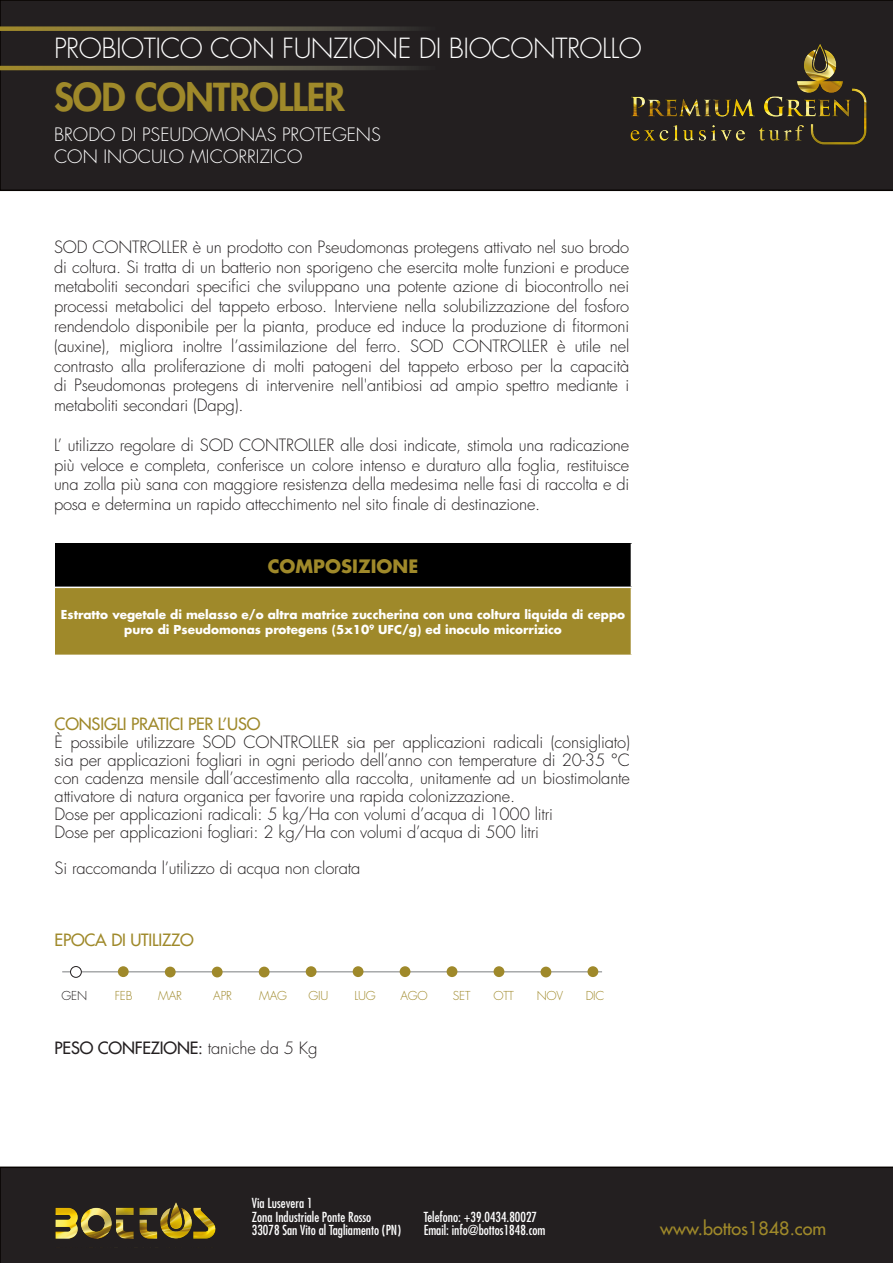
<style>
.page{position:relative;width:893px;height:1263px;background:#fff}
.page>*{position:absolute;margin:0;border:0;box-sizing:border-box;transform-origin:0 0}
.t1{font:800 37.5px "Futura Std";letter-spacing:-.02em;color:#9f892a}
.t2{font:300 27px "Futura Std";letter-spacing:-.02em;color:#fff}
.t3{font:300 18px "Futura Std";color:#fff}
.t4{font:500 18px "Futura Std";color:#9f892a}
.t5{font:700 18px "Futura Std";color:#9f892a}
.t6{font:300 16.5px/19.8px "Futura Std";letter-spacing:-.01em;color:#231f20;text-align:justify}
.t7{font:500 16.5px "Futura Std";letter-spacing:-.01em;color:#9f892a}
.t8{font:500 16.5px "Futura Std";letter-spacing:-.01em;color:#231f20}
.t9{font:condensed 13.5px "Futura Std";color:#fff}
.t10{font:700 12px "Futura Std";color:#fff}
.t11{font:300 12px "Futura Std";letter-spacing:-.02em;color:#9f892a}
.t12{font:300 12px "Futura Std";color:#231f20}
.s1{font-weight:300}
</style>
<div class="page">
<div style="left:0;top:0;width:893px;height:191px;background:#231f20"></div>
<div style="left:0;top:1166px;width:893px;height:97px;background:#231f20"></div>
<img style="left:50px;top:1170px;width:172px;height:77px">
<hr style="left:62px;top:971px;width:540px;height:1px;background:#7c7e81">
<div style="left:71px;top:966px;width:10px;height:11px;background:#fff;border-radius:50%"></div>
<div style="left:70px;top:966px;width:12px;height:12px;border:1px solid #231f20;border-radius:50%"></div>
<div style="left:118px;top:966px;width:11px;height:11px;background:#9f892a;border-radius:50%"></div>
<div style="left:165px;top:967px;width:11px;height:10px;background:#9f892a;border-radius:50%"></div>
<div style="left:212px;top:967px;width:11px;height:10px;background:#9f892a;border-radius:50%"></div>
<div style="left:259px;top:967px;width:11px;height:10px;background:#9f892a;border-radius:50%"></div>
<div style="left:306px;top:966px;width:11px;height:11px;background:#9f892a;border-radius:50%"></div>
<div style="left:353px;top:966px;width:10px;height:11px;background:#9f892a;border-radius:50%"></div>
<div style="left:400px;top:966px;width:10px;height:11px;background:#9f892a;border-radius:50%"></div>
<div style="left:447px;top:966px;width:10px;height:11px;background:#9f892a;border-radius:50%"></div>
<div style="left:494px;top:966px;width:10px;height:11px;background:#9f892a;border-radius:50%"></div>
<div style="left:587px;top:966px;width:11px;height:11px;background:#9f892a;border-radius:50%"></div>
<div style="left:540px;top:967px;width:11px;height:10px;background:#9f892a;border-radius:50%"></div>
<svg style="left:0;top:26px;width:436px;height:5px;background:#645c3b"></svg>
<svg style="left:0;top:66px;width:436px;height:4px;background:#6c633e"></svg>
<img style="left:628px;top:42px;width:240px;height:107px">
<div style="left:55px;top:543px;width:576px;height:44px;background:#000"></div>
<div style="left:55px;top:587px;width:576px;height:68px;background:#9f892a"></div>
<hr style="left:55px;top:587px;width:577px;height:1px;background:#fff">
<p class="t2" style="left:54px;top:32px;width:589px">PROBIOTICO CON FUNZIONE DI BIOCONTROLLO</p>
<p class="t1" style="left:54px;top:73px;width:293px">SOD CONTROLLER</p>
<p class="t3" style="left:54px;top:123px;width:328px">BRODO DI PSEUDOMONAS PROTEGENS</p>
<p class="t3" style="left:54px;top:145px;width:250px">CON INOCULO MICORRIZICO</p>
<p class="t6" style="left:54px;top:237px;width:577px">SOD CONTROLLER è un prodotto con Pseudomonas protegens attivato nel suo brodo di coltura. Si tratta di un batterio non sporigeno che esercita molte funzioni e produce metaboliti secondari specifici che sviluppano una potente azione di biocontrollo nei processi metabolici del tappeto erboso. Interviene nella solubilizzazione del fosforo rendendolo disponibile per la pianta, produce ed induce la produzione di fitormoni (auxine), migliora inoltre l’assimilazione del ferro. SOD CONTROLLER è utile nel contrasto alla proliferazione di molti patogeni del tappeto erboso per la capacità di Pseudomonas protegens di intervenire nell'antibiosi ad ampio spettro mediante i metaboliti secondari (Dapg).</p>
<p class="t6" style="left:54px;top:435px;width:577px">L’ utilizzo regolare di SOD CONTROLLER alle dosi indicate, stimola una radicazione più veloce e completa, conferisce un colore intenso e duraturo alla foglia, restituisce una zolla più sana con maggiore resistenza della medesima nelle fasi di raccolta e di posa e determina un rapido attecchimento nel sito finale di destinazione.</p>
<p class="t5" style="left:268px;top:554px;width:152px">COMPOSIZIONE</p>
<p class="t10" style="left:61px;top:607px;width:566px">Estratto vegetale di melasso e/o altra matrice zuccherina con una coltura liquida di ceppo</p>
<p class="t10" style="left:124px;top:621px;width:439px">puro di Pseudomonas protegens (5x10<sup>9</sup> UFC/g) ed inoculo micorrizico</p>
<p class="t7" style="left:55px;top:714px;width:207px">CONSIGLI PRATICI PER L’USO</p>
<p class="t6" style="left:55px;top:734px;width:577px;line-height:18px">È possibile utilizzare SOD CONTROLLER sia per applicazioni radicali (consigliato) sia per applicazioni fogliari in ogni periodo dell’anno con temperature di 20-35 °C con cadenza mensile dall’accestimento alla raccolta, unitamente ad un biostimolante attivatore di natura organica per favorire una rapida colonizzazione.</p>
<p class="t6" style="left:55px;top:805px;width:500px">Dose per applicazioni radicali: 5 kg/Ha con volumi d’acqua di 1000 litri</p>
<p class="t6" style="left:55px;top:823px;width:486px">Dose per applicazioni fogliari: 2 kg/Ha con volumi d’acqua di 500 litri</p>
<p class="t6" style="left:55px;top:859px;width:307px">Si raccomanda l’utilizzo di acqua non clorata</p>
<p class="t7" style="left:55px;top:930px;width:141px">EPOCA DI UTILIZZO</p>
<p class="t12" style="left:62px;top:989px;width:27px">GEN</p>
<p class="t11" style="left:115px;top:989px;width:19px">FEB</p>
<p class="t11" style="left:158px;top:989px;width:25px">MAR</p>
<p class="t11" style="left:213px;top:989px;width:20px">APR</p>
<p class="t11" style="left:259px;top:989px;width:29px">MAG</p>
<p class="t11" style="left:309px;top:989px;width:21px">GIU</p>
<p class="t11" style="left:354px;top:989px;width:23px">LUG</p>
<p class="t11" style="left:400px;top:989px;width:29px">AGO</p>
<p class="t11" style="left:453px;top:989px;width:19px">SET</p>
<p class="t11" style="left:493px;top:989px;width:22px">OTT</p>
<p class="t11" style="left:537px;top:989px;width:28px">NOV</p>
<p class="t11" style="left:586px;top:989px;width:20px">DIC</p>
<p class="t8" style="left:55px;top:1038px;width:264px">PESO CONFEZIONE: <span class="s1">taniche da 5 Kg</span></p>
<p class="t9" style="left:252px;top:1195px;width:62px">Via Lusevera 1</p>
<p class="t9" style="left:252px;top:1208px;width:121px">Zona Industriale Ponte Rosso</p>
<p class="t9" style="left:252px;top:1222px;width:151px">33078 San Vito al Tagliamento (PN)</p>
<p class="t9" style="left:424px;top:1208px;width:115px">Telefono: +39.0434.80027</p>
<p class="t9" style="left:424px;top:1222px;width:123px">Email: info@bottos1848.com</p>
<p class="t4" style="left:660px;top:1217px;width:168px">www.bottos1848.com</p>
</div>
